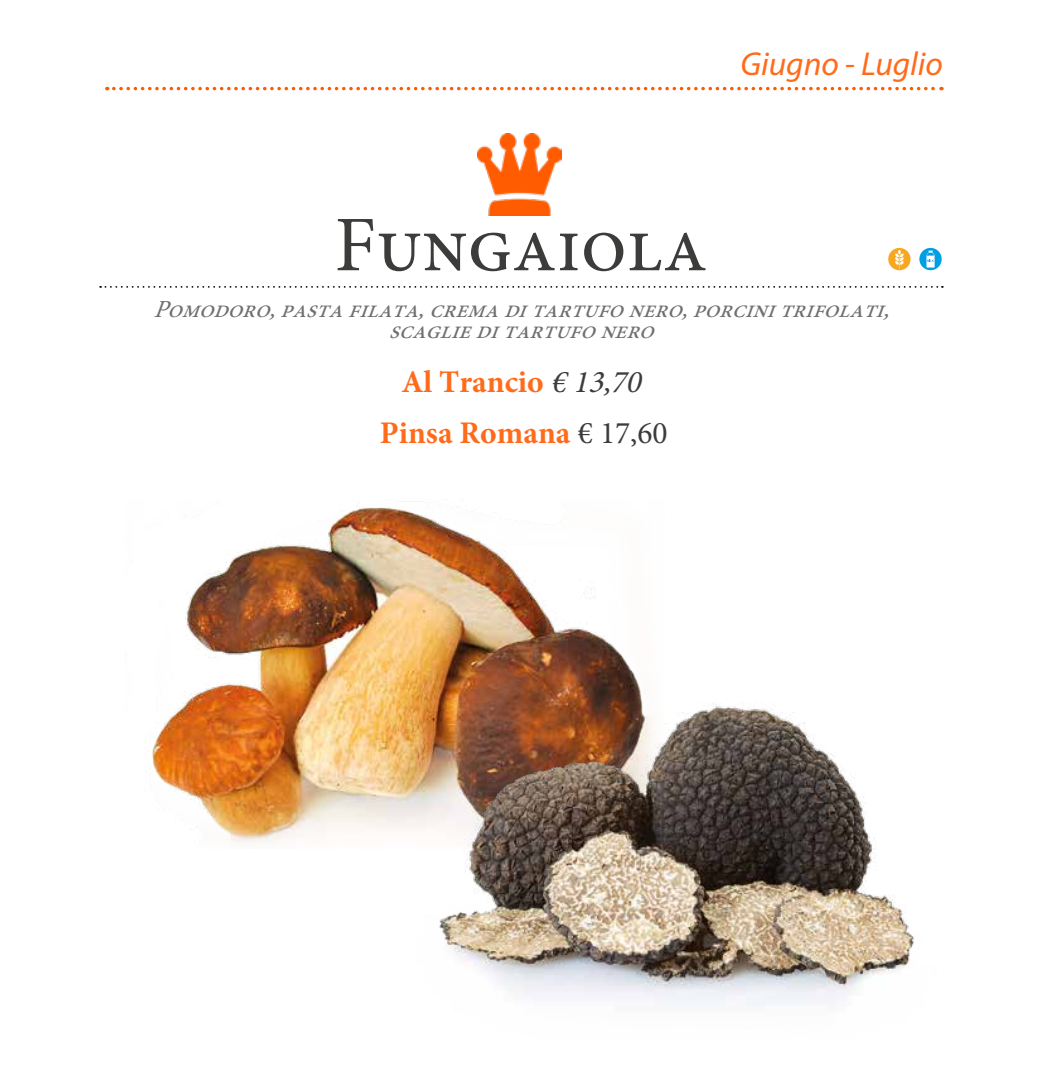
<style>
.page{position:relative;width:1042px;height:1092px;background:#fff}
.page>*{position:absolute;margin:0;border:0;box-sizing:border-box;transform-origin:0 0}
.t1{font:78.75px "Minion Pro";color:#3c3c3b}
.t2{font:italic 33.25px "Myriad Pro";color:#ff6b1a}
.t3{font:700 31.5px/50.9px "Minion Pro";color:#ff6b1a;text-align:center}
.t4{font:italic 24.5px/21px "Minion Pro";color:#706f6f;text-align:center}
.s1{font-weight:400;font-style:italic;color:#3c3c3b}
.s2{font-weight:400;color:#3c3c3b}
</style>
<div class="page">
<img style="left:152px;top:501px;width:455px;height:342px">
<svg style="left:114px;top:87px;width:828px;height:3px"></svg>
<img style="left:405px;top:642px;width:510px;height:364px">
<img style="left:478px;top:133px;width:84px;height:82px">
<svg style="left:100px;top:286px;width:843px;height:2px"></svg>
<svg style="left:919px;top:248px;width:22px;height:22px"></svg>
<svg style="left:926px;top:250px;width:8px;height:17px"></svg>
<div style="left:888px;top:248px;width:22px;height:22px;background:#f7a823;border-radius:50%"></div>
<svg style="left:895px;top:250px;width:9px;height:19px"></svg>
<h2 class="t2" style="left:740px;top:43px;width:204px">Giugno - Luglio</h2>
<h1 class="t1" style="left:334px;top:192px;width:374px">Fungaiola</h1>
<p class="t4" style="left:153px;top:299px;width:749px">Pomodoro,pastafilata,cremaditartufonero,porcinitrifolati, scaglieditartufonero</p>
<p class="t3" style="left:380px;top:356px;width:289px">Al Trancio <span class="s1">€13,70<br></span>Pinsa Romana <span class="s2">€ 17,60</span></p>
</div>
